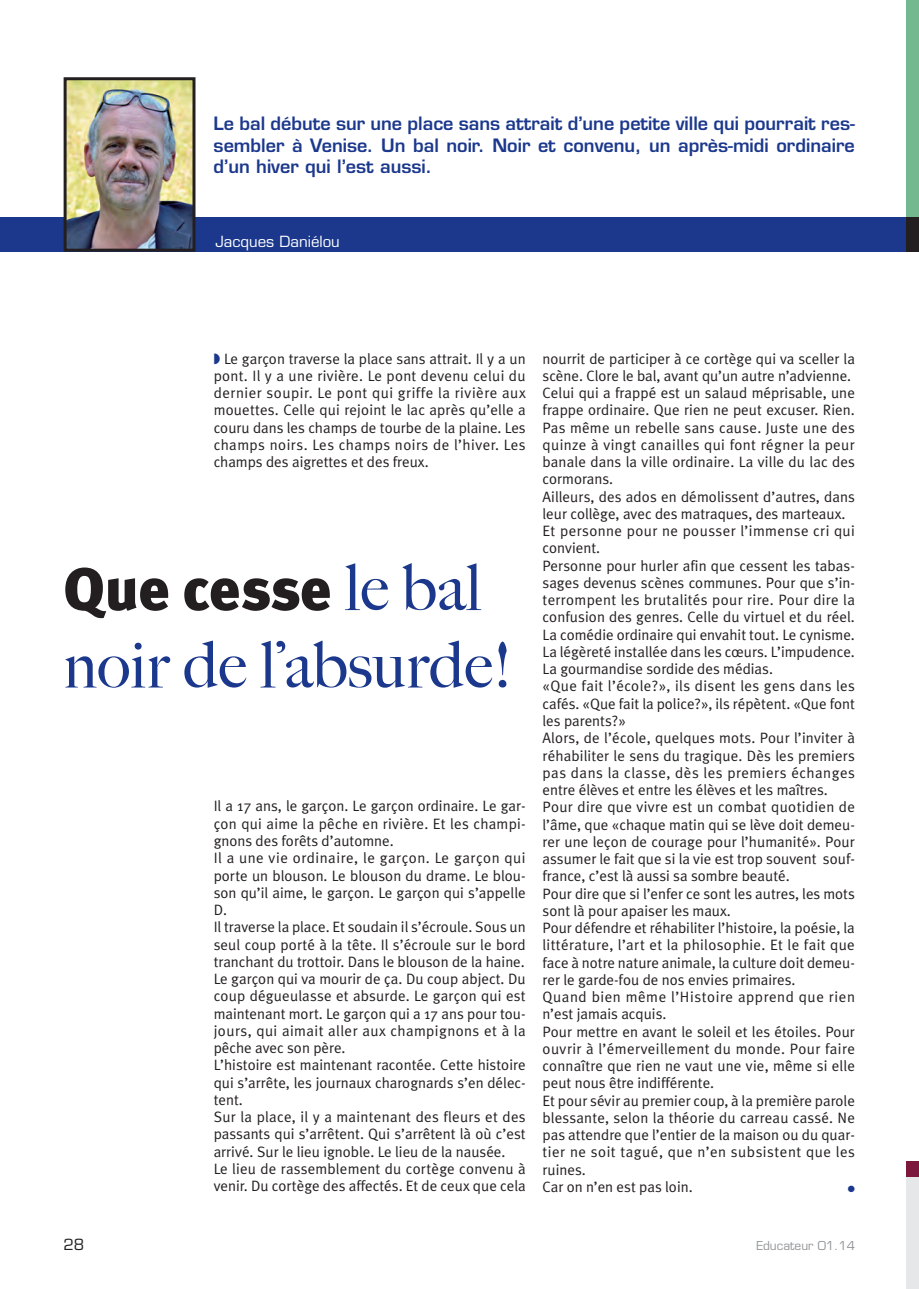
<style>
.page{position:relative;width:919px;height:1289px;background:#fff}
.page>*{position:absolute;margin:0;border:0;box-sizing:border-box;transform-origin:0 0}
.t1{font:500 64.5px "Big Caslon";color:#1b388c}
.t2{font:900 60px "Meta Plus";color:#231f20}
.t3{font:600 18px/21.8px "Eurostile";color:#1b388c;text-align:justify}
.t4{font:15px/17.2px "Meta Plus Normal";color:#231f20}
.t5{font:15px "Eurostile";color:#fff}
.t6{font:15px "Eurostile";color:#231f20}
.t7{font:12px "Eurostile";color:#939598}
.t8{font:9px "Zapf Dingbats";color:#1b388c}
.s1{color:#1b388c}
.s2{font-family:"Big Caslon";font-weight:500;font-size:64.5px;color:#1b388c}
</style>
<div class="page">
<div style="left:0;top:218px;width:905px;height:34px;background:#1b388c"></div>
<img style="left:68px;top:81px;width:123px;height:167px">
<div style="left:64px;top:77px;width:131px;height:175px;border:3px solid #231f20"></div>
<div style="left:905px;top:1px;width:13px;height:244px;background:#73b88f"></div>
<div style="left:905px;top:1170px;width:13px;height:118px;background:#e6e7e9"></div>
<div style="left:905px;top:218px;width:13px;height:34px;background:#231f20"></div>
<div style="left:905px;top:1161px;width:13px;height:15px;background:#7c173e"></div>
<p class="t3" style="left:214px;top:114px;width:642px">Le bal débute sur une place sans attrait d’une petite ville qui pourrait res&shy;sembler à Venise. Un bal noir. Noir et convenu, un après-midi ordinaire d’un hiver qui l’est aussi.</p>
<p class="t5" style="left:215px;top:236px;width:126px">Jacques Daniélou</p>
<p class="t4" style="left:214px;top:351px;width:313px;text-align:justify"><span class="s1">◗</span> Le garçon traverse la place sans attrait. Il y a un pont. Il y a une rivière. Le pont devenu celui du dernier soupir. Le pont qui griffe la rivière aux mouettes. Celle qui rejoint le lac après qu’elle a couru dans les champs de tourbe de la plaine. Les champs noirs. Les champs noirs de l’hiver. Les champs des aigrettes et des freux.</p>
<p class="t4" style="left:542px;top:351px;width:314px">nourrit de participer à ce cortège qui va sceller la scène. Clore le bal, avant qu’un autre n’advienne.<br>Celui qui a frappé est un salaud méprisable, une frappe ordinaire. Que rien ne peut excuser. Rien.<br>Pas même un rebelle sans cause. Juste une des quinze à vingt canailles qui font régner la peur banale dans la ville ordinaire. La ville du lac des cormorans.<br>Ailleurs, des ados en démolissent d’autres, dans leur collège, avec des matraques, des marteaux.<br>Et personne pour ne pousser l’immense cri qui convient.<br>Personne pour hurler afin que cessent les tabas&shy;sages devenus scènes communes. Pour que s’in&shy;terrompent les brutalités pour rire. Pour dire la confusion des genres. Celle du virtuel et du réel.<br>La comédie ordinaire qui envahit tout. Le cynisme.<br>La légèreté installée dans les cœurs. L’impudence.<br>La gourmandise sordide des médias.<br>«Que fait l’école?», ils disent les gens dans les cafés. «Que fait la police?», ils répètent. «Que font les parents?»<br>Alors, de l’école, quelques mots. Pour l’inviter à réhabiliter le sens du tragique. Dès les premiers pas dans la classe, dès les premiers échanges entre élèves et entre les élèves et les maîtres.<br>Pour dire que vivre est un combat quotidien de l’âme, que «chaque matin qui se lève doit demeu&shy;rer une leçon de courage pour l’humanité». Pour assumer le fait que si la vie est trop souvent souf&shy;france, c’est là aussi sa sombre beauté.<br>Pour dire que si l’enfer ce sont les autres, les mots sont là pour apaiser les maux.<br>Pour défendre et réhabiliter l’histoire, la poésie, la littérature, l’art et la philosophie. Et le fait que face à notre nature animale, la culture doit demeu&shy;rer le garde-fou de nos envies primaires.<br>Quand bien même l’Histoire apprend que rien n’est jamais acquis.<br>Pour mettre en avant le soleil et les étoiles. Pour ouvrir à l’émerveillement du monde. Pour faire connaître que rien ne vaut une vie, même si elle peut nous être indifférente.<br>Et pour sévir au premier coup, à la première parole blessante, selon la théorie du carreau cassé. Ne pas attendre que l’entier de la maison ou du quar&shy;tier ne soit tagué, que n’en subsistent que les ruines.<br>Car on n’en est pas loin.</p>
<h2 class="t2" style="left:64px;top:560px;width:419px">Que cesse <span class="s2">le bal</span></h2>
<h1 class="t1" style="left:64px;top:640px;width:450px">noir de l’absurde!</h1>
<p class="t4" style="left:214px;top:798px;width:313px">Il a 17 ans, le garçon. Le garçon ordinaire. Le gar&shy;çon qui aime la pêche en rivière. Et les champi&shy;gnons des forêts d’automne.<br>Il a une vie ordinaire, le garçon. Le garçon qui porte un blouson. Le blouson du drame. Le blou&shy;son qu’il aime, le garçon. Le garçon qui s’appelle D.<br>Il traverse la place. Et soudain il s’écroule. Sous un seul coup porté à la tête. Il s’écroule sur le bord tranchant du trottoir. Dans le blouson de la haine.<br>Le garçon qui va mourir de ça. Du coup abject. Du coup dégueulasse et absurde. Le garçon qui est maintenant mort. Le garçon qui a 17 ans pour tou&shy;jours, qui aimait aller aux champignons et à la pêche avec son père.<br>L’histoire est maintenant racontée. Cette histoire qui s’arrête, les journaux charognards s’en délec&shy;tent.<br>Sur la place, il y a maintenant des fleurs et des passants qui s’arrêtent. Qui s’arrêtent là où c’est arrivé. Sur le lieu ignoble. Le lieu de la nausée.<br>Le lieu de rassemblement du cortège convenu à venir. Du cortège des affectés. Et de ceux que cela</p>
<p class="t8" style="left:847px;top:1183px;width:9px">●</p>
<p class="t6" style="left:64px;top:1238px;width:22px">28</p>
<p class="t7" style="left:756px;top:1240px;width:100px">Educateur 01.14</p>
</div>
